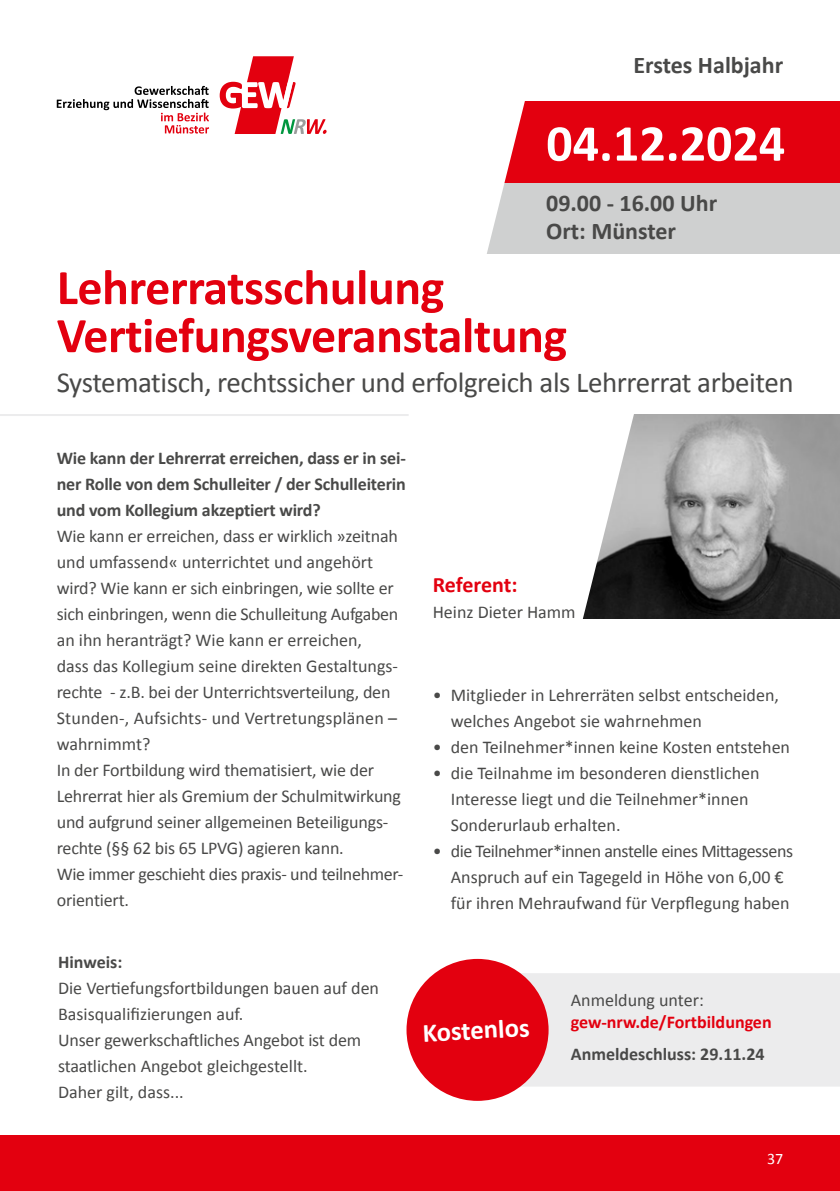
<style>
.page{position:relative;width:840px;height:1191px;background:#fff}
.page>*{position:absolute;margin:0;border:0;box-sizing:border-box;transform-origin:0 0}
.t1{font:700 52px "Calibri";color:#fff}
.t2{font:700 50px/48px "Calibri";letter-spacing:-.01em;color:#e3000f}
.t3{font:29px "Calibri";letter-spacing:-.015em;color:#494948}
.t4{font:700 26.6px "Calibri";color:#fff}
.t5{font:700 24px/28px "Calibri";color:#494948}
.t6{font:700 22px "Calibri";letter-spacing:-.01em;color:#e3000f}
.t7{font:18px/26px "Calibri";letter-spacing:-.01em;color:#494948}
.t8{font:700 18px/26px "Calibri";letter-spacing:-.01em;color:#494948;text-align:justify}
.t9{font:700 18px "Calibri";color:#e3000f}
.t10{font:16px "Calibri";color:#fff}
</style>
<div class="page">
<div style="left:0;top:1135px;width:839px;height:56px;background:#e3000f"></div>
<div style="left:417px;top:183px;width:422px;height:71px;background:#cfd0d0"></div>
<div style="left:418px;top:102px;width:421px;height:81px;background:#e3000f"></div>
<svg style="left:417px;top:101px;width:132px;height:153px;fill:#fff"></svg>
<hr style="left:0;top:414px;width:408px;height:2px;background:#ececed">
<img style="left:641px;top:414px;width:198px;height:204px">
<svg style="left:582px;top:414px;width:59px;height:205px"></svg>
<div style="left:520px;top:973px;width:319px;height:113px;background:#ececed"></div>
<div style="left:406px;top:959px;width:142px;height:141px;background:#e3000f;border-radius:50%"></div>
<svg style="left:219px;top:56px;width:107px;height:78px"></svg>
<svg style="left:57px;top:86px;width:152px;height:48px"></svg>
<h3 class="t5" style="left:633px;top:50px;width:151px">Erstes Halbjahr</h3>
<h1 class="t1" style="left:546px;top:107px;width:240px">04.12.2024</h1>
<h3 class="t5" style="left:546px;top:188px;width:172px">09.00 - 16.00 Uhr<br>Ort: Münster</h3>
<h2 class="t2" style="left:57px;top:262px;width:511px">Lehrerratsschulung<br>Vertiefungsveranstaltung</h2>
<h3 class="t3" style="left:57px;top:362px;width:738px">Systematisch, rechtssicher und erfolgreich als Lehrrerrat arbeiten</h3>
<p class="t8" style="left:57px;top:445px;width:350px">Wie kann der Lehrerrat erreichen, dass er in sei&shy;ner Rolle von dem Schulleiter / der Schulleiterin und vom Kollegium akzeptiert wird?</p>
<p class="t7" style="left:57px;top:523px;width:348px">Wie kann er erreichen, dass er wirklich »zeitnah und umfassend« unterrichtet und angehört wird? Wie kann er sich einbringen, wie sollte er sich einbringen, wenn die Schulleitung Aufgaben an ihn heranträgt? Wie kann er erreichen,<br>dass das Kollegium seine direkten Gestaltungs&shy;rechte - z.B. bei der Unterrichtsverteilung, den Stunden-, Aufsichts- und Vertretungsplänen – wahrnimmt?<br>In der Fortbildung wird thematisiert, wie der Lehrerrat hier als Gremium der Schulmitwirkung und aufgrund seiner allgemeinen Beteiligungs&shy;rechte (§§ 62 bis 65 LPVG) agieren kann.<br>Wie immer geschieht dies praxis- und teilnehmer&shy;orientiert.</p>
<p class="t8" style="left:58px;top:948px;width:66px">Hinweis:</p>
<p class="t7" style="left:58px;top:974px;width:322px">Die Vertiefungsfortbildungen bauen auf den Basisqualifizierungen auf.<br>Unser gewerkschaftliches Angebot ist dem staatlichen Angebot gleichgestellt.<br>Daher gilt, dass...</p>
<p class="t6" style="left:432px;top:569px;width:86px">Referent:</p>
<p class="t7" style="left:432px;top:598px;width:144px">Heinz Dieter Hamm</p>
<p class="t7" style="left:450px;top:682px;width:329px;text-indent:-18px">• Mitglieder in Lehrerräten selbst entscheiden, welches Angebot sie wahrnehmen</p>
<p class="t7" style="left:432px;top:734px;width:358px">• den Teilnehmer*innen keine Kosten entstehen</p>
<p class="t7" style="left:450px;top:760px;width:310px;text-indent:-18px">• die Teilnahme im besonderen dienstlichen<br>Interesse liegt und die Teilnehmer*innen<br>Sonderurlaub erhalten.</p>
<p class="t7" style="left:450px;top:838px;width:343px;text-indent:-18px">• die Teilnehmer*innen anstelle eines Mittagessens<br>Anspruch auf ein Tagegeld in Höhe von 6,00 € für ihren Mehraufwand für Verpflegung haben</p>
<h3 class="t4" style="left:421px;top:1014px;width:109px;rotate:-3deg">Kostenlos</h3>
<p class="t7" style="left:570px;top:986px;width:134px">Anmeldung unter:</p>
<p class="t9" style="left:570px;top:1009px;width:202px">gew-nrw.de/Fortbildungen</p>
<p class="t8" style="left:570px;top:1040px;width:195px">Anmeldeschluss: 29.11.24</p>
<p class="t10" style="left:766px;top:1147px;width:18px">37</p>
</div>
